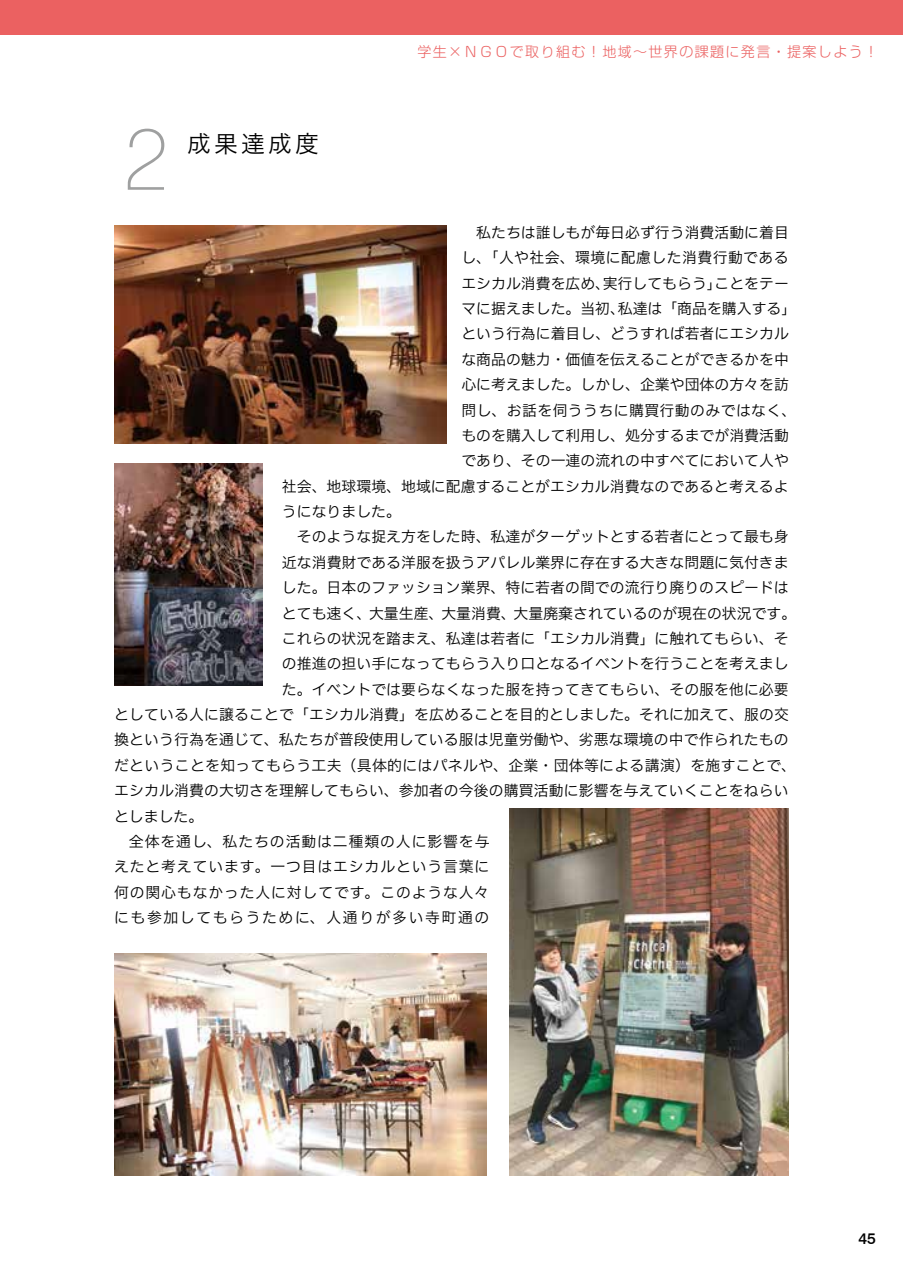
<style>
.page{position:relative;width:903px;height:1275px;background:#fff}
.page>*{position:absolute;margin:0;border:0;box-sizing:border-box;transform-origin:0 0}
.t1{font:100 87.5px "Swiss 721 BT";color:#9fa0a0}
.t2{font:24.5px "Koburina Go Std W3";letter-spacing:.1em;color:#000}
.t3{font:500 15.75px "Swiss 721 BT";color:#000}
.t4{font:14.88px "Hiragino UD Sans F Std W3";color:#000}
.t5{font:14.88px "Hiragino UD Sans F Std W3";letter-spacing:.055em;color:#000}
.t6{font:14.88px "Hiragino UD Sans F Std W3";letter-spacing:.02em;color:#000}
.t7{font:14.88px "Hiragino UD Sans F Std W3";letter-spacing:.06em;color:#000}
.t8{font:14.88px "Hiragino UD Sans F Std W3";letter-spacing:.105em;color:#000}
.t9{font:14.88px "Hiragino UD Sans F Std W3";letter-spacing:.03em;color:#000}
.t10{font:14.88px "Hiragino UD Sans F Std W3";letter-spacing:.025em;color:#000}
.t11{font:300 14px "Soft Go Std";letter-spacing:.1em;color:#eb6161}
</style>
<div class="page">
<div style="left:0;top:0;width:903px;height:35px;background:#eb6161"></div>
<img style="left:114px;top:463px;width:148px;height:222px">
<img style="left:114px;top:954px;width:372px;height:222px">
<img style="left:114px;top:225px;width:332px;height:219px">
<img style="left:509px;top:809px;width:280px;height:367px">
<h1 class="t1" style="left:123px;top:105px;width:47px">2</h1>
<h2 class="t2" style="left:187px;top:125px;width:134px">成果達成度</h2>
<p class="t11" style="left:417px;top:42px;width:462px">学生×ＮＧＯで取り組む！地域～世界の課題に発言・提案しよう！</p>
<p class="t4" style="left:476px;top:221px;width:314px">私たちは誰しもが毎日必ず行う消費活動に着目</p>
<p class="t9" style="left:461px;top:246px;width:329px">し、「人や社会、環境に配慮した消費行動である</p>
<p class="t4" style="left:461px;top:272px;width:329px">エシカル消費を広め、実行してもらう」ことをテー</p>
<p class="t4" style="left:461px;top:297px;width:336px">マに据えました。当初、私達は「商品を購入する」</p>
<p class="t4" style="left:461px;top:323px;width:329px">という行為に着目し、どうすれば若者にエシカル</p>
<p class="t4" style="left:461px;top:348px;width:329px">な商品の魅力・価値を伝えることができるかを中</p>
<p class="t4" style="left:461px;top:373px;width:329px">心に考えました。しかし、企業や団体の方々を訪</p>
<p class="t10" style="left:461px;top:399px;width:336px">問し、お話を伺ううちに購買行動のみではなく、</p>
<p class="t4" style="left:461px;top:424px;width:329px">ものを購入して利用し、処分するまでが消費活動</p>
<p class="t4" style="left:461px;top:449px;width:329px">であり、その一連の流れの中すべてにおいて人や</p>
<p class="t4" style="left:282px;top:475px;width:508px">社会、地球環境、地域に配慮することがエシカル消費なのであると考えるよ</p>
<p class="t4" style="left:282px;top:500px;width:120px">うになりました。</p>
<p class="t4" style="left:297px;top:526px;width:493px">そのような捉え方をした時、私達がターゲットとする若者にとって最も身</p>
<p class="t4" style="left:282px;top:551px;width:508px">近な消費財である洋服を扱うアパレル業界に存在する大きな問題に気付きま</p>
<p class="t4" style="left:282px;top:576px;width:508px">した。日本のファッション業界、特に若者の間での流行り廃りのスピードは</p>
<p class="t4" style="left:282px;top:602px;width:516px">とても速く、大量生産、大量消費、大量廃棄されているのが現在の状況です。</p>
<p class="t4" style="left:282px;top:627px;width:508px">これらの状況を踏まえ、私達は若者に「エシカル消費」に触れてもらい、そ</p>
<p class="t4" style="left:282px;top:652px;width:508px">の推進の担い手になってもらう入り口となるイベントを行うことを考えまし</p>
<p class="t4" style="left:282px;top:678px;width:508px">た。イベントでは要らなくなった服を持ってきてもらい、その服を他に必要</p>
<p class="t4" style="left:114px;top:703px;width:676px">としている人に譲ることで「エシカル消費」を広めることを目的としました。それに加えて、服の交</p>
<p class="t4" style="left:114px;top:729px;width:676px">換という行為を通じて、私たちが普段使用している服は児童労働や、劣悪な環境の中で作られたもの</p>
<p class="t6" style="left:114px;top:754px;width:683px">だということを知ってもらう工夫（具体的にはパネルや、企業・団体等による講演）を施すことで、</p>
<p class="t4" style="left:114px;top:779px;width:676px">エシカル消費の大切さを理解してもらい、参加者の今後の購買活動に影響を与えていくことをねらい</p>
<p class="t4" style="left:114px;top:805px;width:91px">としました。</p>
<p class="t7" style="left:129px;top:830px;width:362px">全体を通し、私たちの活動は二種類の人に影響を与</p>
<p class="t5" style="left:114px;top:855px;width:377px">えたと考えています。一つ目はエシカルという言葉に</p>
<p class="t5" style="left:114px;top:881px;width:377px">何の関心もなかった人に対してです。このような人々</p>
<p class="t8" style="left:114px;top:906px;width:377px">にも参加してもらうために、人通りが多い寺町通の</p>
<p class="t3" style="left:858px;top:1229px;width:19px">45</p>
</div>
